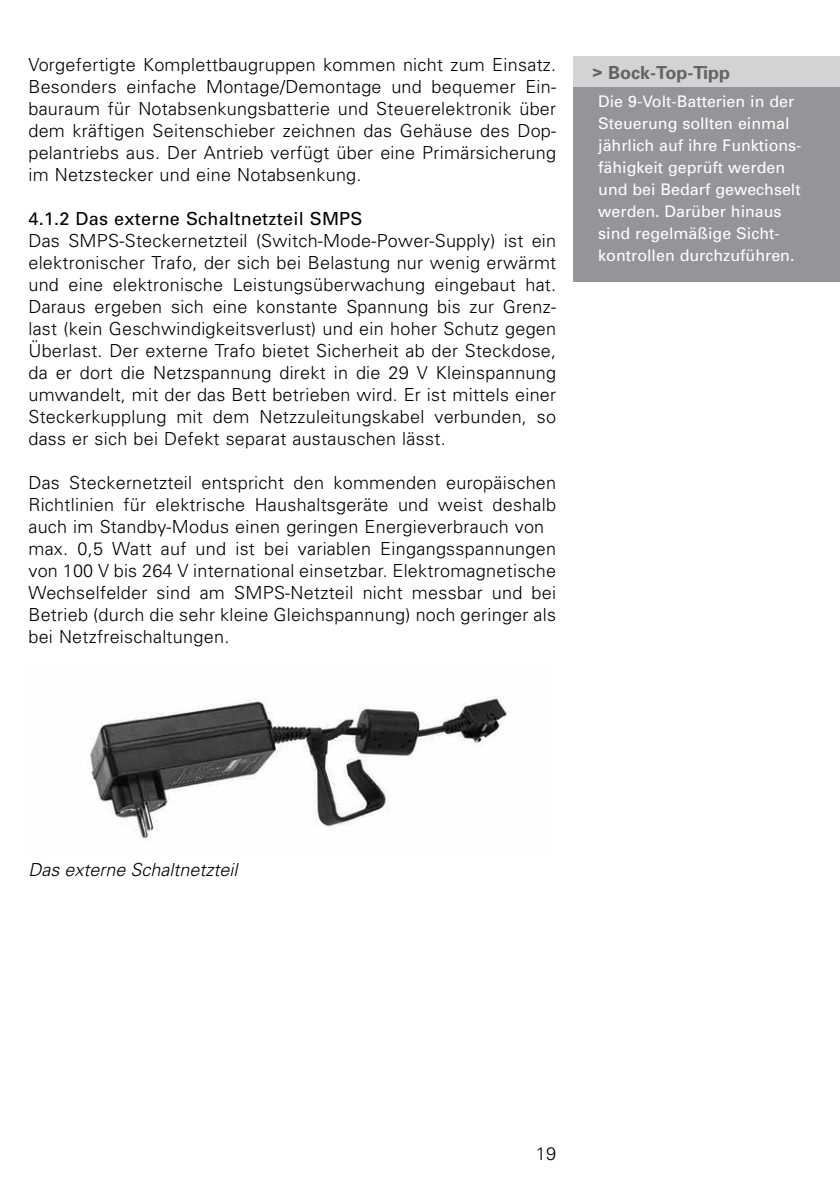
<style>
.page{position:relative;width:840px;height:1191px;background:#fff}
.page>*{position:absolute;margin:0;border:0;box-sizing:border-box;transform-origin:0 0}
.t1{font:300 18px/22px "Univers";letter-spacing:.015em;color:#000;text-align:justify}
.t2{font:18px "Univers";letter-spacing:.015em;color:#000}
.t3{font:italic 300 18px "Univers";color:#000}
.t4{font:700 18px "Univers";color:#636466}
.t5{font:16px/22px "Univers";color:#fff}
</style>
<div class="page">
<img style="left:90px;top:696px;width:417px;height:146px">
<div style="left:573px;top:57px;width:266px;height:30px;background:#d1d3d4"></div>
<div style="left:573px;top:87px;width:266px;height:194px;background:#939598"></div>
<p class="t1" style="left:28px;top:54px;width:529px">Vorgefertigte Komplettbaugruppen kommen nicht zum Einsatz.<br>Besonders einfache Montage/Demontage und bequemer Ein&shy;bauraum für Notabsenkungsbatterie und Steuerelektronik über dem kräftigen Seitenschieber zeichnen das Gehäuse des Dop&shy;pelantriebs aus. Der Antrieb verfügt über eine Primärsicherung im Netzstecker und eine Notabsenkung.</p>
<p class="t2" style="left:28px;top:208px;width:335px">4.1.2 Das externe Schaltnetzteil SMPS</p>
<p class="t1" style="left:28px;top:229px;width:529px">Das SMPS-Steckernetzteil (Switch-Mode-Power-Supply) ist ein elektronischer Trafo, der sich bei Belastung nur wenig erwärmt und eine elektronische Leistungsüberwachung eingebaut hat.<br>Daraus ergeben sich eine konstante Spannung bis zur Grenz&shy;last (kein Geschwindigkeitsverlust) und ein hoher Schutz gegen Überlast. Der externe Trafo bietet Sicherheit ab der Steckdose, da er dort die Netzspannung direkt in die 29 V Kleinspannung umwandelt, mit der das Bett betrieben wird. Er ist mittels einer Steckerkupplung mit dem Netzzuleitungskabel verbunden, so dass er sich bei Defekt separat austauschen lässt.</p>
<p class="t1" style="left:28px;top:471px;width:529px;text-align:left">Das Steckernetzteil entspricht den kommenden europäischen Richtlinien für elektrische Haushaltsgeräte und weist deshalb auch im Standby-Modus einen geringen Energieverbrauch von max. 0,5 Watt auf und ist bei variablen Eingangsspannungen von 100 V bis 264 V international einsetzbar. Elektromagnetische Wechselfelder sind am SMPS-Netzteil nicht messbar und bei Betrieb (durch die sehr kleine Gleichspannung) noch geringer als bei Netzfreischaltungen.</p>
<p class="t4" style="left:592px;top:62px;width:139px">&gt; Bock-Top-Tipp</p>
<p class="t5" style="left:598px;top:90px;width:205px">Die 9-Volt-Batterien in der<br>Steuerung sollten einmal jährlich auf ihre Funktions&shy;fähigkeit geprüft werden und bei Bedarf gewechselt werden. Darüber hinaus sind regelmäßige Sicht&shy;kontrollen durchzuführen.</p>
<p class="t3" style="left:28px;top:858px;width:211px">Das externe Schaltnetzteil</p>
<p class="t1" style="left:535px;top:1142px;width:22px">19</p>
</div>
